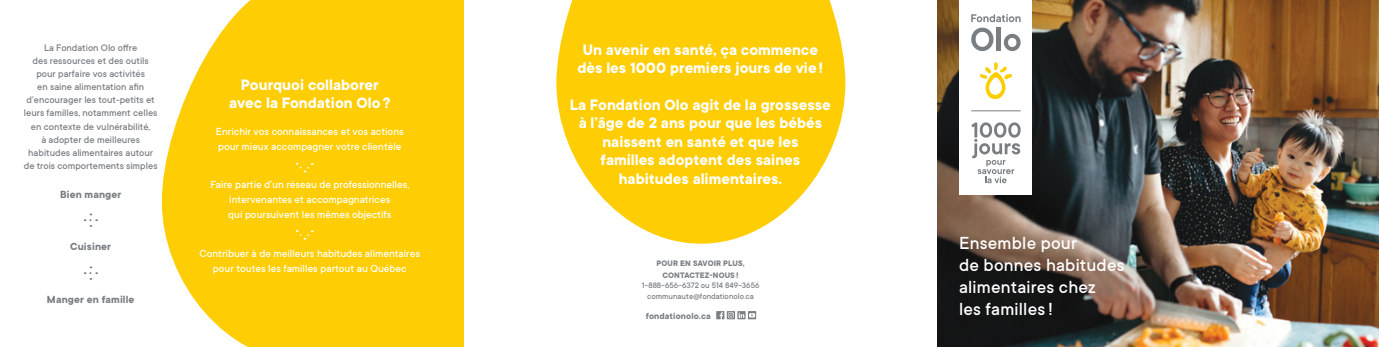
<style>
.page{position:relative;width:1379px;height:347px;background:#fff}
.page>*{position:absolute;margin:0;border:0;box-sizing:border-box;transform-origin:0 0}
.t1{font:500 19.25px/21.9px "TT Commons";letter-spacing:.01em;color:#fff}
.t2{font:700 16.62px/18.4px "TT Commons";color:#fff;text-align:center}
.t3{font:500 11.38px/14.9px "TT Commons";color:#fff;text-align:center}
.t4{font:700 11.38px "TT Commons";letter-spacing:.01em;color:#797e83}
.t5{font:500 10.5px/13.1px "TT Commons";color:#797e83;text-align:center}
.t6{font:700 9.62px "TT Commons";letter-spacing:.01em;color:#797e83}
.t7{font:500 8.75px/10.5px "TT Commons";color:#797e83;text-align:center}
.t8{font:700 8.75px/11.4px "TT Commons";letter-spacing:.01em;color:#797e83;text-align:center}
</style>
<div class="page">
<img style="left:937px;top:0;width:441px;height:346px">
<svg style="left:556px;top:0;width:289px;height:243px;fill:#ffcd03"></svg>
<svg style="left:162px;top:0;width:104px;height:346px;fill:#ffcd03"></svg>
<div style="left:266px;top:0;width:198px;height:346px;background:#ffcd03"></div>
<svg style="left:297px;top:163px;width:16px;height:9px"></svg>
<svg style="left:297px;top:230px;width:16px;height:9px"></svg>
<svg style="left:85px;top:213px;width:12px;height:14px"></svg>
<svg style="left:85px;top:266px;width:12px;height:13px"></svg>
<div style="left:959px;top:0;width:72px;height:194px;background:#fff"></div>
<svg style="left:971px;top:14px;width:49px;height:8px"></svg>
<svg style="left:971px;top:28px;width:22px;height:23px"></svg>
<hr style="left:996px;top:28px;width:4px;height:23px;background:#797e83">
<svg style="left:1003px;top:34px;width:17px;height:17px"></svg>
<svg style="left:979px;top:62px;width:33px;height:37px"></svg>
<svg style="left:971px;top:122px;width:49px;height:61px"></svg>
<hr style="left:971px;top:110px;width:49px;height:1px;background:#797e83">
<div style="left:747px;top:311px;width:9px;height:8px;background:#797e83"></div>
<svg style="left:716px;top:311px;width:39px;height:8px"></svg>
<p class="t5" style="left:24px;top:41px;width:135px">La Fondation Olo offre<br>des ressources et des outils pour parfaire vos activités<br>en saine alimentation afin d’encourager les tout-petits et leurs familles, notamment celles en contexte de vulnérabilité,<br>à adopter de meilleures habitudes alimentaires autour de trois comportements simples</p>
<p class="t4" style="left:60px;top:188px;width:63px">Bien manger</p>
<p class="t4" style="left:70px;top:240px;width:42px">Cuisiner</p>
<p class="t4" style="left:47px;top:292px;width:89px">Manger en famille</p>
<h2 class="t2" style="left:229px;top:76px;width:163px">Pourquoi collaborer avec la Fondation Olo?</h2>
<p class="t3" style="left:216px;top:124px;width:189px;text-align:left">Enrichir vos connaissances et vos actions pour mieux accompagner votre clientèle</p>
<p class="t3" style="left:210px;top:177px;width:200px">Faire partie d’un réseau de professionnelles, intervenantes et accompagnatrices<br>qui poursuivent les mêmes objectifs</p>
<p class="t3" style="left:200px;top:246px;width:222px">Contribuer à de meilleurs habitudes alimentaires pour toutes les familles partout au Québec</p>
<h2 class="t2" style="left:577px;top:41px;width:247px">Un avenir en santé, ça commence dès les 1000 premiers jours de vie!</h2>
<h2 class="t2" style="left:570px;top:96px;width:262px">La Fondation Olo agit de la grossesse à l’âge de 2 ans pour que les bébés naissent en santé et que les<br>familles adoptent des saines habitudes alimentaires.</h2>
<p class="t8" style="left:656px;top:258px;width:90px">Pou r en savoir plus, contactez-nous!</p>
<p class="t7" style="left:641px;top:280px;width:119px">1-888-656-6372 ou 514 849-3656 communaute@fondationolo.ca</p>
<p class="t6" style="left:645px;top:310px;width:66px">fondationolo.ca</p>
<h1 class="t1" style="left:958px;top:232px;width:167px">Ensemble pour<br>de bonnes habitudes alimentaires chez<br>les familles!</h1>
</div>
